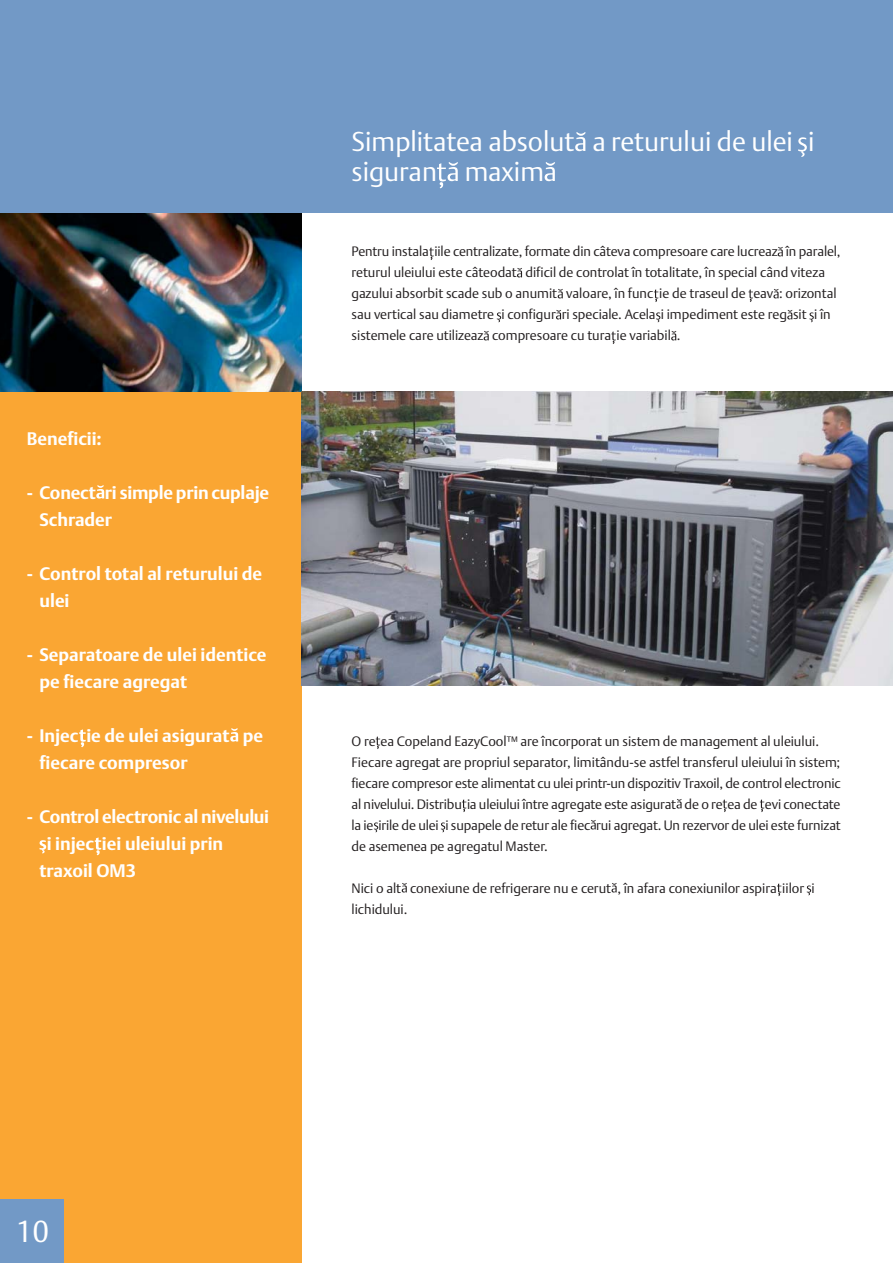
<style>
.page{position:relative;width:893px;height:1263px;background:#fff}
.page>*{position:absolute;margin:0;border:0;box-sizing:border-box;transform-origin:0 0}
.t1{font:30px "DTL Argo T Light";color:#fff}
.t2{font:27px/30px "DTL Argo T Light";color:#fff}
.t3{font:700 18px/27px "DTL Argo T";color:#fff}
.t4{font:13.5px/21px "DTL Argo T Light";letter-spacing:-.01em;color:#231f20}
</style>
<div class="page">
<div style="left:0;top:0;width:302px;height:1263px;background:#faa633"></div>
<div style="left:0;top:0;width:893px;height:213px;background:#7299c6"></div>
<img style="left:0;top:213px;width:302px;height:178px">
<img style="left:302px;top:391px;width:591px;height:295px">
<svg style="left:96px;top:485px;width:8px;height:14px"></svg>
<svg style="left:79px;top:729px;width:7px;height:18px"></svg>
<svg style="left:230px;top:728px;width:8px;height:14px"></svg>
<svg style="left:40px;top:840px;width:6px;height:13px"></svg>
<svg style="left:95px;top:837px;width:6px;height:18px"></svg>
<div style="left:0;top:1199px;width:64px;height:64px;background:#7299c6"></div>
<svg style="left:575px;top:132px;width:11px;height:19px"></svg>
<svg style="left:798px;top:137px;width:9px;height:20px"></svg>
<svg style="left:437px;top:162px;width:21px;height:26px"></svg>
<svg style="left:545px;top:162px;width:10px;height:19px"></svg>
<svg style="left:429px;top:247px;width:5px;height:13px"></svg>
<svg style="left:778px;top:247px;width:5px;height:9px"></svg>
<svg style="left:517px;top:268px;width:5px;height:9px"></svg>
<svg style="left:558px;top:289px;width:5px;height:9px"></svg>
<svg style="left:654px;top:289px;width:4px;height:13px"></svg>
<svg style="left:748px;top:289px;width:5px;height:13px"></svg>
<svg style="left:773px;top:289px;width:6px;height:9px"></svg>
<svg style="left:497px;top:312px;width:4px;height:10px"></svg>
<svg style="left:556px;top:310px;width:5px;height:9px"></svg>
<svg style="left:656px;top:312px;width:4px;height:10px"></svg>
<svg style="left:787px;top:310px;width:5px;height:9px"></svg>
<svg style="left:809px;top:312px;width:5px;height:10px"></svg>
<svg style="left:484px;top:331px;width:5px;height:9px"></svg>
<svg style="left:611px;top:331px;width:5px;height:13px"></svg>
<svg style="left:671px;top:331px;width:5px;height:9px"></svg>
<svg style="left:376px;top:736px;width:4px;height:13px"></svg>
<svg style="left:462px;top:799px;width:4px;height:13px"></svg>
<svg style="left:676px;top:799px;width:6px;height:9px"></svg>
<svg style="left:723px;top:799px;width:4px;height:13px"></svg>
<svg style="left:760px;top:799px;width:4px;height:13px"></svg>
<svg style="left:374px;top:822px;width:4px;height:10px"></svg>
<svg style="left:441px;top:822px;width:4px;height:10px"></svg>
<svg style="left:591px;top:820px;width:5px;height:9px"></svg>
<svg style="left:402px;top:883px;width:5px;height:9px"></svg>
<svg style="left:611px;top:883px;width:6px;height:9px"></svg>
<svg style="left:777px;top:883px;width:4px;height:13px"></svg>
<svg style="left:807px;top:885px;width:4px;height:10px"></svg>
<h3 class="t3" style="left:27px;top:426px;width:76px">Beneficii:</h3>
<h3 class="t3" style="left:40px;top:480px;width:231px;text-indent:-13px">- Conect ri simple prin cuplaje<br>Schrader</h3>
<h3 class="t3" style="left:40px;top:561px;width:224px;text-indent:-13px">- Control total al returului de ulei</h3>
<h3 class="t3" style="left:40px;top:642px;width:228px;text-indent:-13px">- Separatoare de ulei identice pe fiecare agregat</h3>
<h3 class="t3" style="left:40px;top:723px;width:225px;text-indent:-13px">- Injec ie de ulei asigurat pe fiecare compresor</h3>
<h3 class="t3" style="left:27px;top:804px;width:244px">- Control electronic al nivelului</h3>
<h3 class="t3" style="left:47px;top:831px;width:178px">i injec iei uleiului prin</h3>
<h3 class="t3" style="left:40px;top:858px;width:98px">traxoil OM3</h3>
<h2 class="t2" style="left:352px;top:129px;width:464px">Simplitatea absolut a returului de ulei i siguran maxim</h2>
<p class="t4" style="left:352px;top:242px;width:490px">Pentru instala iile centralizate, formate din câteva compresoare care lucreaz în paralel, returul uleiului este câteodat dificil de controlat în totalitate, în special când viteza gazului absorbit scade sub o anumit valoare, în func ie de traseul de eav : orizontal sau vertical sau diametre i configur ri speciale. Acela i impediment este reg sit i în sistemele care utilizeaz compresoare cu tura ie variabil .</p>
<p class="t4" style="left:352px;top:731px;width:491px">O re ea Copeland EazyCool™ are încorporat un sistem de management al uleiului.<br>Fiecare agregat are propriul separator, limitându-se astfel transferul uleiului în sistem; fiecare compresor este alimentat cu ulei printr-un dispozitiv Traxoil, de control electronic al nivelului. Distribu ia uleiului între agregate este asigurat de o re ea de evi conectate la ie irile de ulei i supapele de retur ale fiec rui agregat. Un rezervor de ulei este furnizat de asemenea pe agregatul Master.</p>
<p class="t4" style="left:352px;top:878px;width:465px">Nici o alt conexiune de refrigerare nu e cerut , în afara conexiunilor aspira iilor i lichidului.</p>
<h1 class="t1" style="left:16px;top:1218px;width:35px">10</h1>
</div>
